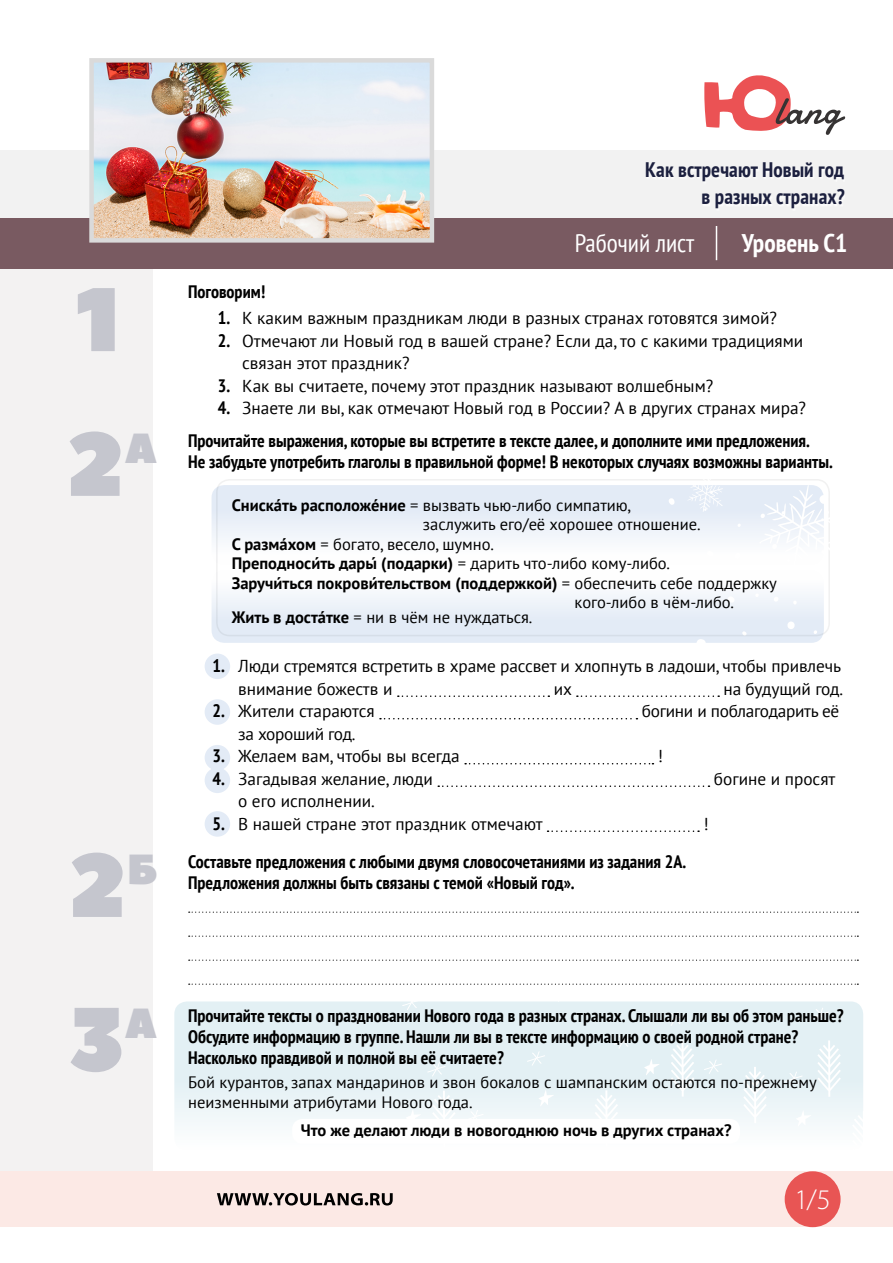
<style>
.page{position:relative;width:893px;height:1263px;background:#fff}
.page>*{position:absolute;margin:0;border:0;box-sizing:border-box;transform-origin:0 0}
.t1{font:90px/144.8px "Peace Sans";color:#c5c6ce}
.t2{font:300 28.5px "Myriad Pro";color:#fff}
.t3{font:condensed 25.5px "PT Sans";color:#fff}
.t4{font:700 condensed 25.5px "PT Sans";color:#fff}
.t5{font:700 condensed 21px/27px "PT Sans";letter-spacing:.005em;color:#1c203f;text-align:right}
.t6{font:700 condensed 18px/21px "PT Sans";color:#000}
.t7{font:17.25px/22.5px "PT Sans";color:#000}
.t8{font:16.5px/19.8px "PT Sans";color:#000}
.t9{font:700 16.5px "PT Sans";color:#000}
.s1{font-weight:700;font-stretch:condensed;font-size:18px}
.s2{font-weight:700}
.s3{font-weight:400}
</style>
<div class="page">
<div style="left:174px;top:1001px;width:689px;height:150px;background:linear-gradient(to bottom,#dcecf1,#f7fafc);border-radius:13px"></div>
<div style="left:0;top:184px;width:152px;height:996px;background:#f3f2f2"></div>
<svg style="left:704px;top:75px;width:141px;height:60px"></svg>
<div style="left:0;top:150px;width:893px;height:69px;background:#f2f2f2"></div>
<div style="left:0;top:1171px;width:893px;height:56px;background:#fce9e5"></div>
<div style="left:785px;top:1171px;width:56px;height:56px;background:#e85554;border-radius:50%"></div>
<svg style="left:217px;top:1193px;width:176px;height:12px"></svg>
<div style="left:0;top:218px;width:893px;height:50px;background:#795a61"></div>
<hr style="left:716px;top:226px;width:1px;height:34px;background:#fff">
<div style="left:205px;top:653px;width:25px;height:26px;background:#e3ebf6;border-radius:50%"></div>
<div style="left:205px;top:699px;width:25px;height:26px;background:#e3ebf6;border-radius:50%"></div>
<div style="left:205px;top:745px;width:25px;height:25px;background:#e3ebf6;border-radius:50%"></div>
<div style="left:205px;top:767px;width:25px;height:26px;background:#e3ebf6;border-radius:50%"></div>
<div style="left:205px;top:811px;width:25px;height:26px;background:#e3ebf6;border-radius:50%"></div>
<div style="left:212px;top:485px;width:612px;height:81px;background:linear-gradient(to bottom,#dce6f4,#fff);border-radius:13px"></div>
<div style="left:212px;top:569px;width:612px;height:74px;background:linear-gradient(to bottom,#fff,#dde7f4);border-radius:13px"></div>
<svg style="left:787px;top:621px;width:8px;height:8px"></svg>
<svg style="left:733px;top:553px;width:9px;height:6px"></svg>
<svg style="left:696px;top:639px;width:10px;height:4px"></svg>
<svg style="left:666px;top:570px;width:5px;height:4px"></svg>
<svg style="left:773px;top:597px;width:6px;height:5px"></svg>
<svg style="left:727px;top:596px;width:8px;height:7px"></svg>
<svg style="left:813px;top:630px;width:5px;height:3px"></svg>
<svg style="left:793px;top:600px;width:4px;height:5px"></svg>
<svg style="left:707px;top:550px;width:7px;height:7px"></svg>
<svg style="left:737px;top:524px;width:4px;height:3px"></svg>
<svg style="left:668px;top:498px;width:7px;height:7px"></svg>
<svg style="left:754px;top:593px;width:5px;height:4px"></svg>
<div style="left:216px;top:479px;width:614px;height:157px;border:2px solid #f1f1f1;border-radius:13px"></div>
<svg style="left:759px;top:485px;width:71px;height:81px"></svg>
<img style="left:94px;top:63px;width:335px;height:175px">
<div style="left:89px;top:58px;width:345px;height:185px;border:4px solid #dadada"></div>
<svg style="left:465px;top:1110px;width:19px;height:9px"></svg>
<svg style="left:432px;top:1091px;width:24px;height:56px"></svg>
<svg style="left:427px;top:1062px;width:19px;height:14px"></svg>
<svg style="left:406px;top:1109px;width:15px;height:10px"></svg>
<svg style="left:527px;top:1051px;width:18px;height:15px"></svg>
<svg style="left:614px;top:1034px;width:18px;height:15px"></svg>
<svg style="left:595px;top:1090px;width:23px;height:57px"></svg>
<svg style="left:538px;top:1090px;width:16px;height:16px"></svg>
<svg style="left:704px;top:1059px;width:18px;height:15px"></svg>
<svg style="left:671px;top:1040px;width:23px;height:56px"></svg>
<svg style="left:644px;top:1059px;width:16px;height:16px"></svg>
<svg style="left:784px;top:1071px;width:19px;height:15px"></svg>
<svg style="left:743px;top:1067px;width:24px;height:56px"></svg>
<svg style="left:852px;top:1111px;width:11px;height:40px"></svg>
<svg style="left:817px;top:1040px;width:24px;height:57px"></svg>
<svg style="left:796px;top:1110px;width:15px;height:17px"></svg>
<svg style="left:189px;top:911px;width:667px;height:2px"></svg>
<svg style="left:189px;top:935px;width:667px;height:2px"></svg>
<svg style="left:189px;top:959px;width:667px;height:2px"></svg>
<svg style="left:189px;top:983px;width:667px;height:43px"></svg>
<div style="left:292px;top:1119px;width:448px;height:25px;background:#fff;border-radius:11px"></div>
<svg style="left:398px;top:695px;width:151px;height:2px"></svg>
<svg style="left:577px;top:695px;width:142px;height:2px"></svg>
<svg style="left:380px;top:718px;width:257px;height:1px"></svg>
<svg style="left:465px;top:763px;width:188px;height:1px"></svg>
<svg style="left:438px;top:785px;width:271px;height:2px"></svg>
<svg style="left:548px;top:830px;width:151px;height:2px"></svg>
<svg style="left:681px;top:479px;width:42px;height:33px"></svg>
<p class="t5" style="left:645px;top:156px;width:201px">Как встречают Новый год в разных странах?</p>
<h1 class="t1" style="left:66px;top:250px;width:93px">1<br>2<sup>а</sup></h1>
<h3 class="t3" style="left:575px;top:226px;width:121px">Рабочий лист</h3>
<h3 class="t4" style="left:742px;top:226px;width:107px">Уровень C1</h3>
<p class="t6" style="left:188px;top:281px;width:79px">Поговорим!</p>
<p class="t7" style="left:218px;top:307px;width:560px"><span class="s1">1.</span> К каким важным праздникам люди в разных странах готовятся зимой?</p>
<p class="t7" style="left:242px;top:329px;width:563px;text-indent:-24px"><span class="s1">2.</span> Отмечают ли Новый год в вашей стране? Если да, то с какими традициями связан этот праздник?</p>
<p class="t7" style="left:218px;top:374px;width:497px"><span class="s1">3.</span> Как вы считаете, почему этот праздник называют волшебным?</p>
<p class="t7" style="left:218px;top:397px;width:590px"><span class="s1">4.</span> Знаете ли вы, как отмечают Новый год в России? А в других странах мира?</p>
<p class="t6" style="left:188px;top:429px;width:646px">Прочитайте выражения, которые вы встретите в тексте далее, и дополните ими предложения.<br>Не забудьте употребить глаголы в правильной форме! В некоторых случаях возможны варианты.</p>
<p class="t8" style="left:232px;top:495px;width:401px"><span class="s2">Сниска́ть расположе́ние</span> = вызвать чью-либо симпатию,</p>
<p class="t8" style="left:423px;top:514px;width:279px">заслужить его/её хорошее отношение.</p>
<p class="t8" style="left:232px;top:534px;width:264px"><span class="s2">С разма́хом</span> = богато, весело, шумно.</p>
<p class="t9" style="left:232px;top:552px;width:440px">Преподноси́ть дары́(подарки) <span class="s3">= дарить что-либо кому-либо.</span></p>
<p class="t9" style="left:232px;top:572px;width:547px">Заручи́ться покрови́тельством (поддержкой) <span class="s3">= обеспечить себе поддержку</span></p>
<p class="t8" style="left:575px;top:592px;width:161px">кого-либо в чём-либо.</p>
<p class="t8" style="left:232px;top:607px;width:302px"><span class="s2">Жить в доста́тке</span> = ни в чём не нуждаться.</p>
<p class="t7" style="left:238px;top:655px;width:604px;text-indent:-26px"><span class="s1">1.</span> Люди стремятся встретить в храме рассвет и хлопнуть в ладоши, чтобы привлечь внимание божеств и</p>
<p class="t7" style="left:554px;top:677px;width:20px">их</p>
<p class="t7" style="left:723px;top:677px;width:121px">на будущий год.</p>
<p class="t7" style="left:213px;top:700px;width:164px"><span class="s1">2.</span> Жители стараются</p>
<p class="t7" style="left:642px;top:700px;width:199px">богини и поблагодарить её</p>
<p class="t7" style="left:238px;top:722px;width:119px">за хороший год.</p>
<p class="t7" style="left:213px;top:745px;width:249px"><span class="s1">3.</span> Желаем вам, чтобы вы всегда</p>
<p class="t7" style="left:658px;top:745px;width:7px">!</p>
<p class="t7" style="left:213px;top:767px;width:222px"><span class="s1">4.</span> Загадывая желание, люди</p>
<p class="t7" style="left:714px;top:767px;width:123px">богине и просят</p>
<p class="t7" style="left:238px;top:790px;width:138px">о его исполнении.</p>
<p class="t7" style="left:213px;top:812px;width:332px"><span class="s1">5.</span> В нашей стране этот праздник отмечают</p>
<p class="t7" style="left:703px;top:812px;width:7px">!</p>
<h1 class="t1" style="left:68px;top:816px;width:91px">2<sup>б</sup></h1>
<p class="t6" style="left:188px;top:851px;width:500px">Составьте предложения с любыми двумя словосочетаниями из задания 2А.<br>Предложения должны быть связаны с темой «Новый год».</p>
<h1 class="t1" style="left:68px;top:970px;width:91px">3<sup>а</sup></h1>
<p class="t6" style="left:188px;top:1004px;width:657px">Прочитайте тексты о праздновании Нового года в разных странах. Слышали ли вы об этом раньше?<br>Обсудите информацию в группе. Нашли ли вы в тексте информацию о своей родной стране?<br>Насколько правдивой и полной вы её считаете?</p>
<p class="t8" style="left:188px;top:1072px;width:630px">Бой курантов, запах мандаринов и звон бокалов с шампанским остаются по-прежнему неизменными атрибутами Нового года.</p>
<p class="t9" style="left:301px;top:1119px;width:432px">Что же делают люди в новогоднюю ночь в других странах?</p>
<h2 class="t2" style="left:794px;top:1184px;width:38px">1/5</h2>
</div>
